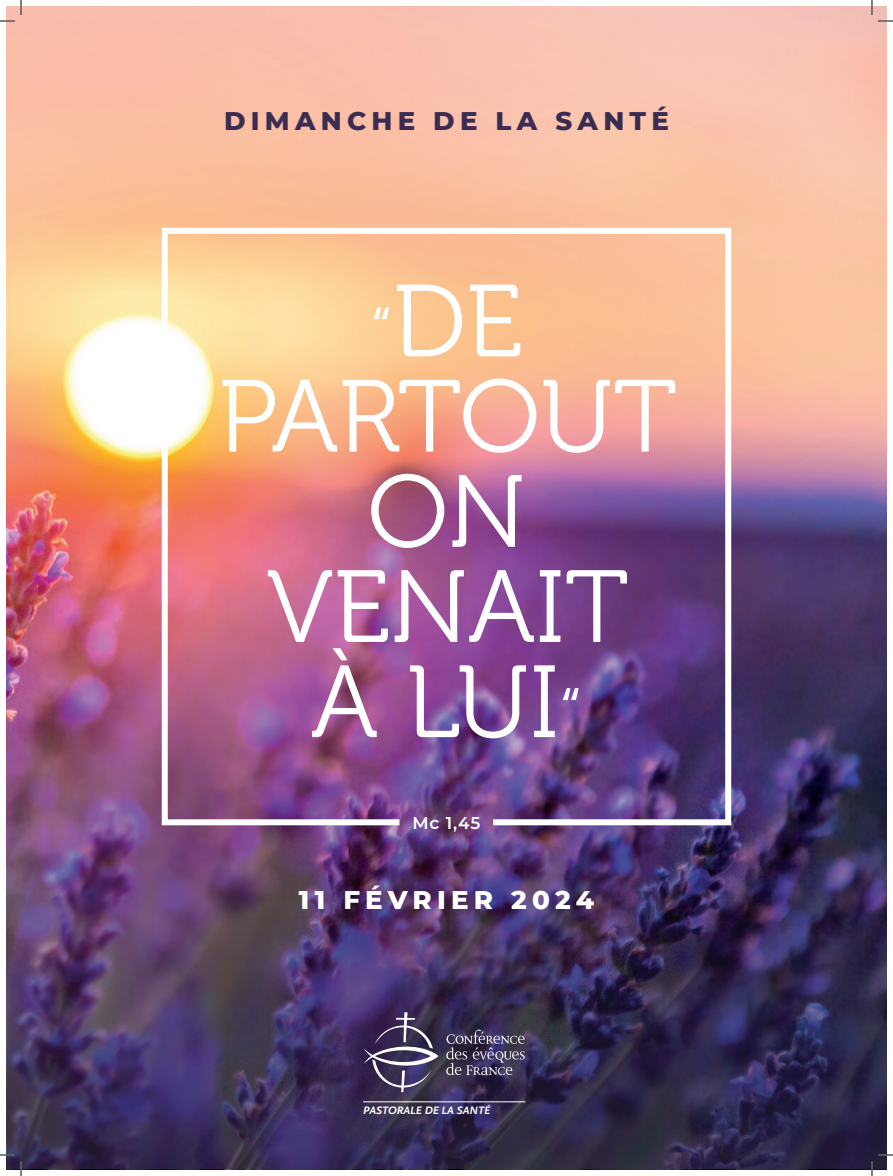
<style>
.page{position:relative;width:893px;height:1176px;background:#fff}
.page>*{position:absolute;margin:0;border:0;box-sizing:border-box;transform-origin:0 0}
.t1{font:102.1px/95.2px "Museo 300";color:#fff;text-align:center}
.t2{font:800 26.1px "Montserrat";letter-spacing:.2em;color:#3a2c52}
.t3{font:800 26.1px "Montserrat";letter-spacing:.2em;color:#fff}
.t4{font:600 17px "Montserrat";color:#fff}
.t5{font:italic 700 11.3px "Scala Sans OT";color:#fff}
.s1{font-size:69px}
</style>
<div class="page">
<img style="left:7px;top:7px;width:879px;height:765px">
<img style="left:7px;top:772px;width:879px;height:397px">
<svg style="left:446px;top:1029px;width:78px;height:47px;background:#554e6b"></svg>
<svg style="left:364px;top:1012px;width:74px;height:80px;background:#54496a"></svg>
<hr style="left:363px;top:1101px;width:162px;height:1px;background:#fff">
<img style="left:159px;top:225px;width:575px;height:603px">
<svg style="left:0;top:0;width:22px;height:22px"></svg>
<svg style="left:0;top:1154px;width:22px;height:22px"></svg>
<svg style="left:871px;top:0;width:21px;height:22px"></svg>
<svg style="left:871px;top:1154px;width:21px;height:22px"></svg>
<p class="t2" style="left:224px;top:101px;width:446px">DIMANCHE DE LA SANTÉ</p>
<p class="t1" style="left:218px;top:276px;width:460px"><span class="s1">“</span>DE<br>PARTOUT<br>ON<br>VENAIT<br>À LUI<span class="s1">“</span></p>
<p class="t4" style="left:412px;top:811px;width:69px">Mc 1,45</p>
<p class="t3" style="left:299px;top:880px;width:296px">11 FÉVRIER 2024</p>
<p class="t5" style="left:363px;top:1104px;width:129px">PASTORALE DE LA SANTÉ</p>
</div>
